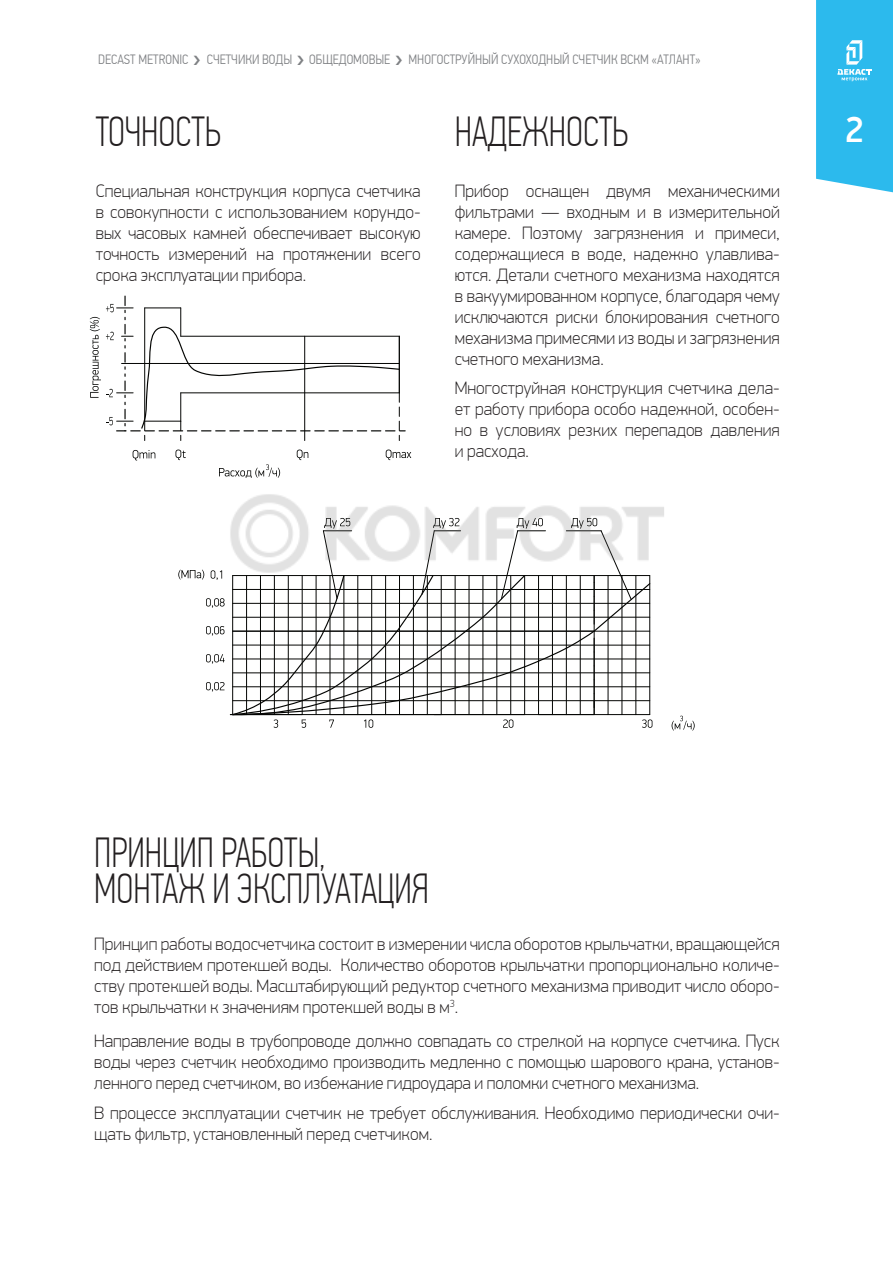
<style>
.page{position:relative;width:893px;height:1263px;background:#fff}
.page>*{position:absolute;margin:0;border:0;box-sizing:border-box;transform-origin:0 0}
.подзаголовок_колонка{font:100 42px/36px "PF Din Text Comp Pro";color:#231f20}
.t1{font:500 36px "PF Din Display Pro";color:#fff}
.наборный{font:100 18px/21px "PF Din Display Pro";color:#231f20;text-align:justify}
.t2{font:300 13.5px "PF Din Text Cond Pro";color:#808285}
</style>
<div class="page">
<svg style="left:816px;top:0;width:77px;height:193px;background:#39beee"></svg>
<svg style="left:672px;top:716px;width:23px;height:15px"></svg>
<svg style="left:178px;top:569px;width:474px;height:159px"></svg>
<svg style="left:175px;top:450px;width:11px;height:10px"></svg>
<svg style="left:297px;top:450px;width:11px;height:10px"></svg>
<svg style="left:386px;top:450px;width:25px;height:10px"></svg>
<svg style="left:219px;top:464px;width:61px;height:14px"></svg>
<svg style="left:133px;top:450px;width:22px;height:10px"></svg>
<svg style="left:90px;top:296px;width:315px;height:145px"></svg>
<img style="left:223px;top:494px;width:441px;height:89px">
<p class="t2" style="left:98px;top:52px;width:92px">DECAST METRONIC</p>
<p class="t2" style="left:207px;top:52px;width:87px">СЧЕТЧИКИ ВОДЫ</p>
<p class="t2" style="left:309px;top:52px;width:83px">ОБЩЕДОМОВЫЕ</p>
<p class="t2" style="left:409px;top:52px;width:294px">МНОГОСТРУЙНЫЙ СУХОХОДНЫЙ СЧЕТЧИК ВСКМ «АТЛАНТ»</p>
<p class="подзаголовок_колонка" style="left:96px;top:113px;width:127px">ТОЧНОСТЬ</p>
<p class="t1" style="left:845px;top:108px;width:20px">2</p>
<p class="наборный" style="left:96px;top:180px;width:327px">Специальная конструкция корпуса счетчика в совокупности с использованием корундо&shy;вых часовых камней обеспечивает высокую точность измерений на протяжении всего срока эксплуатации прибора.</p>
<p class="подзаголовок_колонка" style="left:455px;top:113px;width:176px">НАДЕЖНОСТЬ</p>
<p class="наборный" style="left:455px;top:180px;width:327px">Прибор оснащен двумя механическими фильтрами — входным и в измерительной камере. Поэтому загрязнения и примеси, содержащиеся в воде, надежно улавлива&shy;ются. Детали счетного механизма находятся в вакуумированном корпусе, благодаря чему исключаются риски блокирования счетного механизма примесями из воды и загрязнения счетного механизма.</p>
<p class="наборный" style="left:455px;top:378px;width:327px">Многоструйная конструкция счетчика дела&shy;ет работу прибора особо надежной, особен&shy;но в условиях резких перепадов давления и расхода.</p>
<p class="подзаголовок_колонка" style="left:94px;top:834px;width:336px">ПРИНЦИП РАБОТЫ,<br>МОНТАЖ И ЭКСПЛУАТАЦИЯ</p>
<p class="наборный" style="left:94px;top:934px;width:687px">Принцип работы водосчетчика состоит в измерении числа оборотов крыльчатки, вращающейся под действием протекшей воды. Количество оборотов крыльчатки пропорционально количе&shy;ству протекшей воды. Масштабирующий редуктор счетного механизма приводит число оборо&shy;тов крыльчатки к значениям протекшей воды в м<sup>3</sup>.</p>
<p class="наборный" style="left:94px;top:1030px;width:687px">Направление воды в трубопроводе должно совпадать со стрелкой на корпусе счетчика. Пуск воды через счетчик необходимо производить медленно с помощью шарового крана, установ&shy;ленного перед счетчиком, во избежание гидроудара и поломки счетного механизма.</p>
<p class="наборный" style="left:94px;top:1102px;width:687px">В процессе эксплуатации счетчик не требует обслуживания. Необходимо периодически очи&shy;щать фильтр, установленный перед счетчиком.</p>
</div>
